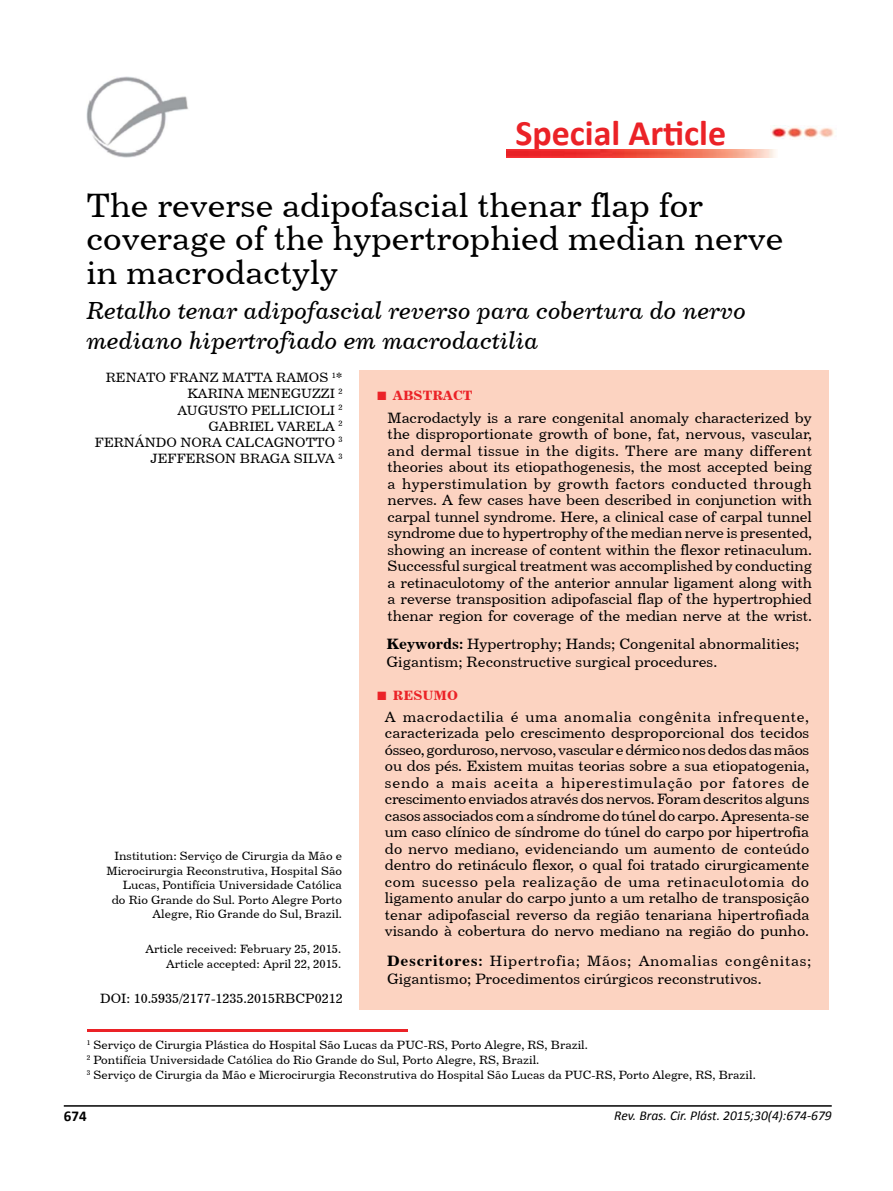
<style>
.page{position:relative;width:893px;height:1191px;background:#fff}
.page>*{position:absolute;margin:0;border:0;box-sizing:border-box;transform-origin:0 0}
.t1{font:700 36px "Calibri";color:#eb2227}
.t2{font:33.75px/33.8px "Century 731 BT Roman A";color:#000}
.t3{font:24.75px/30px "Century 731 BT Italic A";color:#000}
.t4{font:15px/16.5px "Century 731 BT Roman A";color:#000;text-align:justify}
.t5{font:700 15px "Calibri";color:#000}
.t6{font:13.5px/16.2px "Century 731 BT Roman A";color:#000;text-align:right}
.t7{font:italic 13.5px "Calibri";color:#000}
.t8{font:13.5px "Century 731 BT Bold A";color:#eb2227}
.t9{font:12px/14.4px "Century 731 BT Roman A";color:#000;text-align:right}
.s1{font-family:"Times New Roman";font-weight:700;font-size:18px}
.s2{font-family:"Century 731 BT Bold A"}
</style>
<div class="page">
<hr style="left:64px;top:1105px;width:768px;height:1px;background:#000">
<img style="left:770px;top:125px;width:64px;height:14px">
<img style="left:87px;top:77px;width:101px;height:81px">
<div style="left:359px;top:370px;width:470px;height:640px;background:#fcd3c1"></div>
<hr style="left:87px;top:1029px;width:320px;height:2px;background:#eb2227">
<img style="left:507px;top:150px;width:269px;height:7px">
<h1 class="t1" style="left:515px;top:108px;width:212px">Special Article</h1>
<h2 class="t2" style="left:86px;top:187px;width:698px">The reverse adipofascial thenar flap for coverage of the hypertrophied median nerve in macrodactyly</h2>
<h3 class="t3" style="left:87px;top:295px;width:661px">Retalho tenar adipofascial reverso para cobertura do nervo mediano hipertrofiado em macrodactilia</h3>
<p class="t6" style="left:95px;top:369px;width:249px">RENATO FRANZ MATTA RAMOS <sup>1</sup>*<br>KARINA MENEGUZZI <sup>2<br></sup>AUGUSTO PELLICIOLI <sup>2<br></sup>GABRIEL VARELA <sup>2<br></sup>FERNÁNDO NORA CALCAGNOTTO <sup>3<br></sup>JEFFERSON BRAGA SILVA <sup>3</sup></p>
<p class="t9" style="left:106px;top:849px;width:237px">Institution: Serviço de Cirurgia da Mão e Microcirurgia Reconstrutiva, Hospital São Lucas, Pontifícia Universidade Católica do Rio Grande do Sul. Porto Alegre Porto Alegre, Rio Grande do Sul, Brazil.</p>
<p class="t9" style="left:146px;top:942px;width:197px">Article received: February 25, 2015.<br>Article accepted: April 22, 2015.</p>
<p class="t6" style="left:100px;top:990px;width:244px">DOI: 10.5935/2177-1235.2015RBCP0212</p>
<p class="t8" style="left:376px;top:387px;width:98px"><span class="s1">■</span> ABSTRACT</p>
<p class="t4" style="left:388px;top:409px;width:426px">Macrodactyly is a rare congenital anomaly characterized by the disproportionate growth of bone, fat, nervous, vascular, and dermal tissue in the digits. There are many different theories about its etiopathogenesis, the most accepted being a hyperstimulation by growth factors conducted through nerves. A few cases have been described in conjunction with carpal tunnel syndrome. Here, a clinical case of carpal tunnel syndrome due to hypertrophy of the median nerve is presented, showing an increase of content within the flexor retinaculum.<br>Successful surgical treatment was accomplished by conducting a retinaculotomy of the anterior annular ligament along with a reverse transposition adipofascial flap of the hypertrophied thenar region for coverage of the median nerve at the wrist.</p>
<p class="t4" style="left:387px;top:634px;width:414px;line-height:18px"><span class="s2">Keywords:</span> Hypertrophy; Hands; Congenital abnormalities;<br>Gigantism; Reconstructive surgical procedures.</p>
<p class="t8" style="left:376px;top:687px;width:83px"><span class="s1">■</span> RESUMO</p>
<p class="t4" style="left:385px;top:708px;width:426px">A macrodactilia é uma anomalia congênita infrequente, caracterizada pelo crescimento desproporcional dos tecidos ósseo, gorduroso, nervoso, vascular e dérmico nos dedos das mãos ou dos pés. Existem muitas teorias sobre a sua etiopatogenia, sendo a mais aceita a hiperestimulação por fatores de crescimento enviados através dos nervos. Foram descritos alguns casos associados com a síndrome do túnel do carpo. Apresenta-se um caso clínico de síndrome do túnel do carpo por hipertrofia do nervo mediano, evidenciando um aumento de conteúdo dentro do retináculo flexor, o qual foi tratado cirurgicamente com sucesso pela realização de uma retinaculotomia do ligamento anular do carpo junto a um retalho de transposição tenar adipofascial reverso da região tenariana hipertrofiada visando à cobertura do nervo mediano na região do punho.</p>
<p class="t4" style="left:387px;top:951px;width:426px;line-height:18px"><span class="s2">Descritores:</span> Hipertrofia; Mãos; Anomalias congênitas;<br>Gigantismo; Procedimentos cirúrgicos reconstrutivos.</p>
<p class="t9" style="left:87px;top:1037px;width:670px;line-height:15px;text-align:left"><sup>1</sup> Serviço de Cirurgia Plástica do Hospital São Lucas da PUC-RS, Porto Alegre, RS, Brazil.<br><sup>2</sup> Pontifícia Universidade Católica do Rio Grande do Sul, Porto Alegre, RS, Brazil.<br><sup>3</sup> Serviço de Cirurgia da Mão e Microcirurgia Reconstrutiva do Hospital São Lucas da PUC-RS, Porto Alegre, RS, Brazil.</p>
<p class="t5" style="left:64px;top:1105px;width:24px">674</p>
<p class="t7" style="left:614px;top:1106px;width:219px">Rev. Bras. Cir. Plást. 2015;30(4):674-679</p>
</div>
